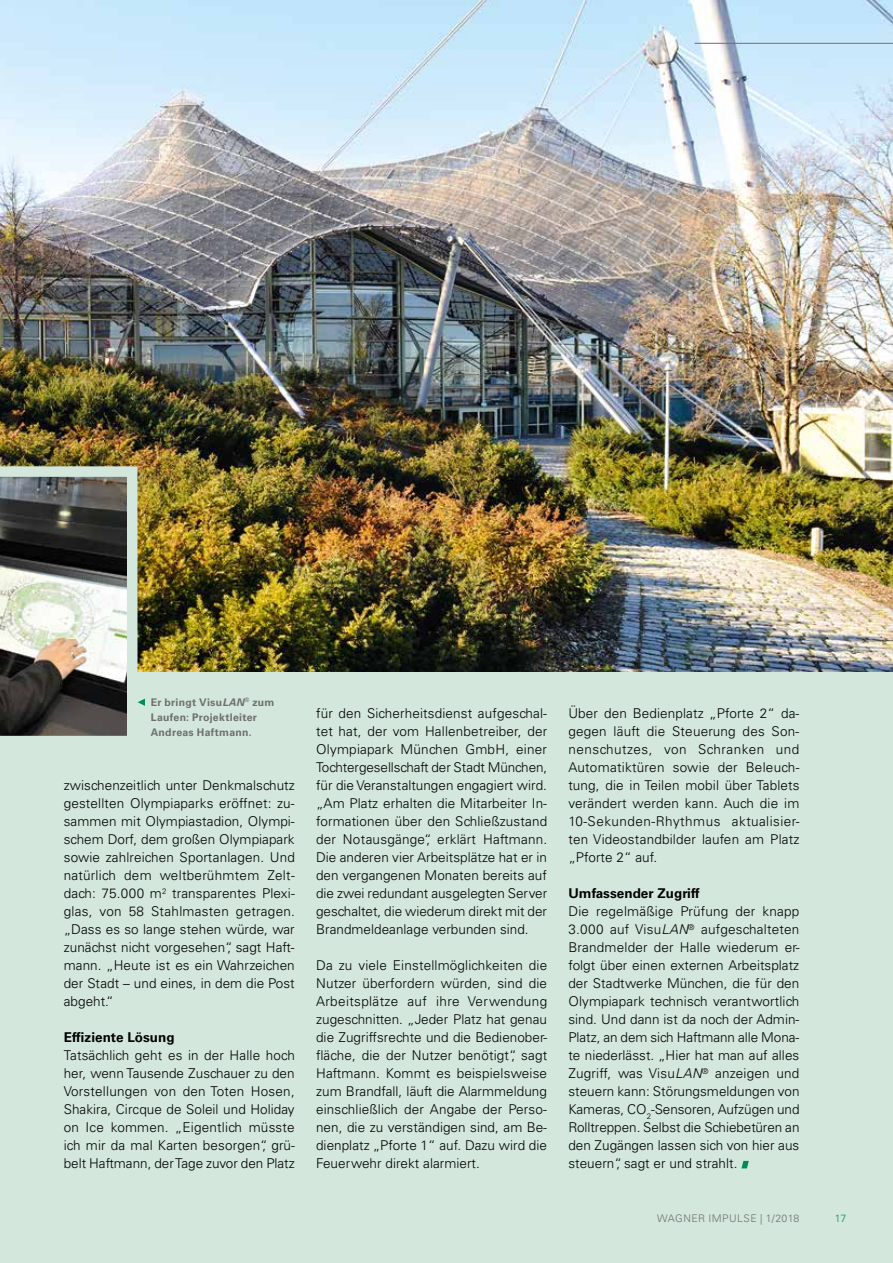
<style>
.page{position:relative;width:893px;height:1263px;background:#d3e7dc}
.page>*{position:absolute;margin:0;border:0;box-sizing:border-box;transform-origin:0 0}
.t1{font:300 13.5px/18px "Univers LT Std";letter-spacing:.005em;color:#000;text-align:justify}
.t2{font:700 13.5px "Univers LT Std";letter-spacing:.005em;color:#000}
.t3{font:700 10.5px/15px "Univers LT Std";letter-spacing:.025em;color:#6f6f6e}
.t4{font:300 10.5px "Univers LT Std";letter-spacing:.045em;color:#6f6f6e}
.t5{font:300 10.5px "Univers LT Std";color:#008c57}
.s1{font-style:italic}
</style>
<div class="page">
<img style="left:0;top:0;width:893px;height:672px">
<hr style="left:694px;top:43px;width:199px;height:1px;background:#6f6f6e">
<svg style="left:741px;top:1161px;width:8px;height:7px"></svg>
<img style="left:0;top:466px;width:145px;height:270px">
<p class="t3" style="left:151px;top:695px;width:125px">Er bringt Visu<span class="s1">LAN</span><sup>®</sup> zum<br>Laufen: Projektleiter<br>Andreas Haftmann.</p>
<p class="t1" style="left:64px;top:777px;width:233px">zwischenzeitlich unter Denkmalschutz gestellten Olympiaparks eröffnet: zu&shy;sammen mit Olympiastadion, Olympi&shy;schem Dorf, dem großen Olympiapark sowie zahlreichen Sportanlagen. Und natürlich dem weltberühmtem Zelt&shy;dach: 75.000 m<sup>2</sup> transparentes Plexi&shy;glas, von 58 Stahlmasten getragen. „Dass es so lange stehen würde, war zunächst nicht vorgesehen“, sagt Haft&shy;mann. „Heute ist es ein Wahrzeichen der Stadt – und eines, in dem die Post abgeht.“</p>
<p class="t2" style="left:64px;top:1030px;width:113px">Effiziente Lösung</p>
<p class="t1" style="left:64px;top:1047px;width:233px">Tatsächlich geht es in der Halle hoch her, wenn Tausende Zuschauer zu den Vorstellungen von den Toten Hosen, Shakira, Circque de Soleil und Holiday on Ice kommen. „Eigentlich müsste ich mir da mal Karten besorgen“, grü&shy;belt Haftmann, der Tage zuvor den Platz</p>
<p class="t1" style="left:316px;top:704px;width:233px">für den Sicherheitsdienst aufgeschal&shy;tet hat, der vom Hallenbetreiber, der Olympiapark München GmbH, einer Tochtergesellschaft der Stadt München, für die Veranstaltungen engagiert wird. „Am Platz erhalten die Mitarbeiter In&shy;formationen über den Schließzustand der Notausgänge“, erklärt Haftmann.<br>Die anderen vier Arbeitsplätze hat er in den vergangenen Monaten bereits auf die zwei redundant ausgelegten Server geschaltet, die wiederum direkt mit der Brandmeldeanlage verbunden sind.</p>
<p class="t1" style="left:316px;top:956px;width:233px">Da zu viele Einstellmöglichkeiten die Nutzer überfordern würden, sind die Arbeitsplätze auf ihre Verwendung zugeschnitten. „Jeder Platz hat genau die Zugriffsrechte und die Bedienober&shy;fläche, die der Nutzer benötigt“, sagt Haftmann. Kommt es beispielsweise zum Brandfall, läuft die Alarmmeldung einschließlich der Angabe der Perso&shy;nen, die zu verständigen sind, am Be&shy;dienplatz „Pforte 1“ auf. Dazu wird die Feuerwehr direkt alarmiert.</p>
<p class="t1" style="left:568px;top:704px;width:233px">Über den Bedienplatz „Pforte 2“ da&shy;gegen läuft die Steuerung des Son&shy;nenschutzes, von Schranken und Automatiktüren sowie der Beleuch&shy;tung, die in Teilen mobil über Tablets verändert werden kann. Auch die im 10-Sekunden-Rhythmus aktualisier&shy;ten Videostandbilder laufen am Platz „Pforte 2“ auf.</p>
<p class="t2" style="left:568px;top:885px;width:133px">Umfassender Zugriff</p>
<p class="t1" style="left:568px;top:902px;width:233px">Die regelmäßige Prüfung der knapp 3.000 auf Visu<span class="s1">LAN</span><sup>®</sup> aufgeschalteten Brandmelder der Halle wiederum er&shy;folgt über einen externen Arbeitsplatz der Stadtwerke München, die für den Olympiapark technisch verantwortlich sind. Und dann ist da noch der Admin-Platz, an dem sich Haftmann alle Mona&shy;te niederlässt. „Hier hat man auf alles Zugriff, was Visu<span class="s1">LAN</span><sup>®</sup> anzeigen und steuern kann: Störungsmeldungen von Kameras, CO<sub>2</sub>-Sensoren, Aufzügen und Rolltreppen. Selbst die Schiebetüren an den Zugängen lassen sich von hier aus steuern“, sagt er und strahlt.</p>
<p class="t4" style="left:657px;top:1212px;width:144px">WAGNER IMPULSE | 1/2018</p>
<p class="t5" style="left:835px;top:1212px;width:13px">17</p>
</div>
